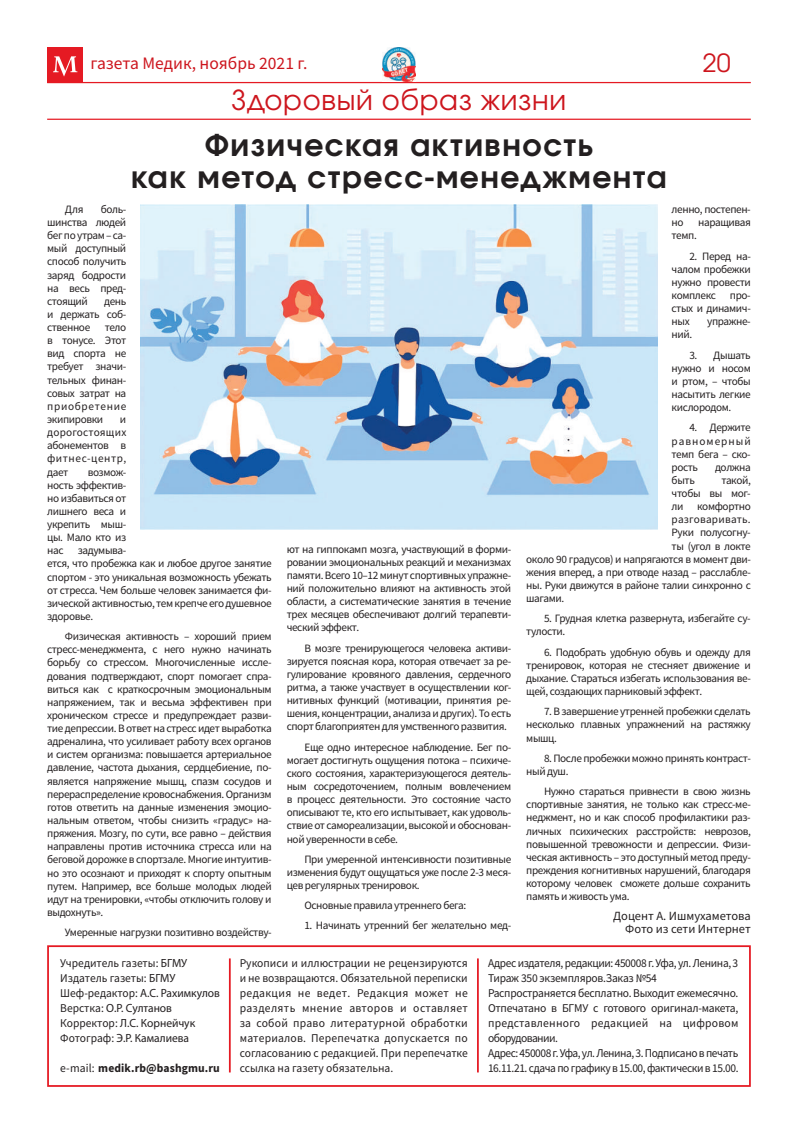
<style>
.page{position:relative;width:798px;height:1134px;background:#fff}
.page>*{position:absolute;margin:0;border:0;box-sizing:border-box;transform-origin:0 0}
.t1{font:700 30px/32.5px "Evolventa";letter-spacing:.05em;color:#231f20;text-align:center}
.t2{font:27.5px "Evolventa";letter-spacing:.025em;color:#cd151d}
.t3{font:25px "Evolventa";color:#cd151d}
.t4{font:17.5px "Source Sans Pro";color:#cd151d}
.t5{font:12.5px/13.1px "Source Sans Pro";color:#231f20;text-align:right}
.t6{font:11.88px/15px "Source Sans Pro";letter-spacing:-.025em;color:#231f20;scale:.96 1}
.t7{font:11.88px/15px "Source Sans Pro";letter-spacing:-.025em;color:#231f20;text-align:justify}
.t8{font:11.88px/15px "Myriad Pro";color:#231f20}
.t9{font:11.88px/15px "Source Sans Pro";color:#231f20}
.t10{font:700 11.88px "Source Sans Pro";letter-spacing:.01em;color:#231f20}
.t11{font:11.25px/13.1px "Source Sans Pro";letter-spacing:-.035em;color:#231f20;text-align:justify}
.t12{font:11.25px "Source Sans Pro";letter-spacing:.02em;color:#231f20}
.s1{font-family:"Myriad Pro"}
.s2{font-family:"Source Sans Pro"}
.s3{font-weight:400}
</style>
<div class="page">
<div style="left:47px;top:47px;width:36px;height:36px;background:#e51a23"></div>
<svg style="left:53px;top:56px;width:24px;height:21px"></svg>
<hr style="left:47px;top:82px;width:703px;height:1px;background:#e51a23">
<hr style="left:47px;top:119px;width:703px;height:1px;background:#e51a23">
<img style="left:140px;top:204px;width:517px;height:326px">
<img style="left:382px;top:47px;width:34px;height:35px">
<hr style="left:229px;top:958px;width:1px;height:114px;background:#e51a23">
<hr style="left:477px;top:958px;width:1px;height:114px;background:#e51a23">
<div style="left:47px;top:945px;width:703px;height:142px;border:2px solid #e51a23"></div>
<h3 class="t4" style="left:90px;top:52px;width:218px">газета Медик, ноябрь 2021 г.</h3>
<h2 class="t2" style="left:232px;top:83px;width:336px">Здоровый образ жизни</h2>
<h1 class="t1" style="left:131px;top:128px;width:537px">Физическая активность<br>как метод стресс-менеджмента</h1>
<h3 class="t3" style="left:702px;top:48px;width:29px">20</h3>
<p class="t11" style="left:47px;top:203px;width:81px;text-indent:53px">боль&shy;шинства людей бег по утрам – са&shy;мый доступный способ получить заряд бодрости на весь пред&shy;стоящий</p>
<p class="t11" style="left:65px;top:203px;width:20px">Для</p>
<p class="t11" style="left:47px;top:294px;width:81px;text-indent:57px">день и держать соб&shy;ственное</p>
<p class="t11" style="left:47px;top:321px;width:81px;text-indent:58px">тело в тонусе. Этот вид спорта не требует значи&shy;тельных финан&shy;совых затрат на приобретение экипировки</p>
<p class="t11" style="left:47px;top:413px;width:81px;text-indent:73px">и дорогостоящих абонементов в фитнес-центр, дает</p>
<p class="t11" style="left:47px;top:465px;width:81px;text-indent:41px">возмож&shy;ность эффектив&shy;но избавиться от лишнего веса и укрепить мыш&shy;цы. Мало кто из нас</p>
<p class="t11" style="left:47px;top:544px;width:226px;text-align:left;text-indent:31px">задумыва-<br>ется, что пробежка как и любое другое занятие спортом - это уникальная возможность убежать от стресса. Чем больше человек занимается фи&shy;зической активностью, тем крепче его душевное здоровье.</p>
<p class="t11" style="left:47px;top:630px;width:226px;text-indent:18px">Физическая активность – хороший прием стресс-менеджмента, с него нужно начинать борьбу со стрессом. Многочисленные иссле&shy;дования подтверждают, спорт помогает спра&shy;виться как с краткосрочным эмоциональным напряжением, так и весьма эффективен при хроническом стрессе и предупреждает разви&shy;тие депрессии. В ответ на стресс идет выработка адреналина, что усиливает работу всех органов и систем организма: повышается артериальное давление, частота дыхания, сердцебиение, по&shy;является напряжение мышц, спазм сосудов и перераспределение кровоснабжения. Организм готов ответить на данные изменения эмоцио&shy;нальным ответом, чтобы снизить «градус» на&shy;пряжения. Мозгу, по сути, все равно – действия направлены против источника стресса или на беговой дорожке в спортзале. Многие интуитив&shy;но это осознают и приходят к спорту опытным путем. Например, все больше молодых людей идут на тренировки, «чтобы отключить голову и выдохнуть».</p>
<p class="t11" style="left:65px;top:926px;width:208px">Умеренные нагрузки позитивно воздейству-</p>
<p class="t11" style="left:286px;top:542px;width:226px">ют на гиппокамп мозга, участвующий в форми&shy;ровании эмоциональных реакций и механизмах памяти. Всего 10–12 минут спортивных упражне&shy;ний положительно влияют на активность этой области, а систематические занятия в течение трех месяцев обеспечивают долгий терапевти&shy;ческий эффект.</p>
<p class="t11" style="left:286px;top:641px;width:226px;text-indent:18px">В мозге тренирующегося человека активи&shy;зируется поясная кора, которая отвечает за ре&shy;гулирование кровяного давления, сердечного ритма, а также участвует в осуществлении ког&shy;нитивных функций (мотивации, принятия ре&shy;шения, концентрации, анализа и других). То есть спорт благоприятен для умственного развития.</p>
<p class="t11" style="left:286px;top:740px;width:226px;text-indent:18px">Еще одно интересное наблюдение. Бег по&shy;могает достигнуть ощущения потока – психиче&shy;ского состояния, характеризующегося деятель&shy;ным сосредоточением, полным вовлечением в процесс деятельности. Это состояние часто описывают те, кто его испытывает, как удоволь&shy;ствие от самореализации, высокой и обоснован&shy;ной уверенности в себе.</p>
<p class="t11" style="left:286px;top:852px;width:226px;text-indent:18px">При умеренной интенсивности позитивные изменения будут ощущаться уже после 2-3 меся&shy;цев регулярных тренировок.</p>
<p class="t11" style="left:304px;top:899px;width:163px">Основные правила утреннего бега:</p>
<p class="t11" style="left:304px;top:919px;width:208px">1. Начинать утренний бег желательно мед-</p>
<p class="t11" style="left:671px;top:203px;width:81px">ленно, постепен&shy;но</p>
<p class="t11" style="left:697px;top:216px;width:54px">наращивая</p>
<p class="t11" style="left:671px;top:229px;width:27px">темп.</p>
<p class="t11" style="left:671px;top:249px;width:81px;text-indent:18px">2. Перед на&shy;чалом пробежки нужно провести комплекс про&shy;стых и динамич&shy;ных</p>
<p class="t11" style="left:706px;top:315px;width:45px">упражне-</p>
<p class="t11" style="left:671px;top:328px;width:22px">ний.</p>
<p class="t11" style="left:671px;top:348px;width:81px;text-indent:18px">3. Дышать нужно и носом и ртом, – чтобы насытить легкие кислородом.</p>
<p class="t11" style="left:671px;top:421px;width:81px;text-indent:18px">4. Держите равномерный темп бега – ско&shy;рость</p>
<p class="t11" style="left:714px;top:460px;width:37px">должна</p>
<p class="t11" style="left:671px;top:474px;width:25px">быть</p>
<p class="t11" style="left:721px;top:474px;width:31px">такой,</p>
<p class="t11" style="left:671px;top:487px;width:81px">чтобы вы мог-</p>
<p class="t11" style="left:671px;top:500px;width:81px">ли комфортно</p>
<p class="t12" style="left:671px;top:512px;width:81px">разговаривать.</p>
<p class="t11" style="left:671px;top:526px;width:81px">Руки полусогну-</p>
<p class="t11" style="left:671px;top:539px;width:81px">ты (угол в локте</p>
<p class="t11" style="left:526px;top:552px;width:226px">около 90 градусов) и напрягаются в момент дви-</p>
<p class="t11" style="left:526px;top:565px;width:226px">жения вперед, а при отводе назад – расслабле-</p>
<p class="t11" style="left:526px;top:579px;width:226px">ны. Руки движутся в районе талии синхронно с</p>
<p class="t11" style="left:526px;top:592px;width:39px">шагами.</p>
<p class="t11" style="left:526px;top:612px;width:226px;text-indent:18px">5. Грудная клетка развернута, избегайте су&shy;тулости.</p>
<p class="t11" style="left:526px;top:645px;width:226px;text-indent:18px">6. Подобрать удобную обувь и одежду для тренировок, которая не стесняет движение и дыхание. Стараться избегать использования ве&shy;щей, создающих парниковый эффект.</p>
<p class="t11" style="left:526px;top:705px;width:226px;text-indent:18px">7. В завершение утренней пробежки сделать несколько плавных упражнений на растяжку мышц.</p>
<p class="t11" style="left:526px;top:751px;width:226px;text-indent:18px">8. После пробежки можно принять контраст&shy;ный душ.</p>
<p class="t11" style="left:526px;top:785px;width:226px;text-indent:18px">Нужно стараться привнести в свою жизнь спортивные занятия, не только как стресс-ме&shy;неджмент, но и как способ профилактики раз&shy;личных психических расстройств: неврозов, повышенной тревожности и депрессии. Физи&shy;ческая активность – это доступный метод преду&shy;преждения когнитивных нарушений, благодаря которому человек сможете дольше сохранить память и живость ума.</p>
<p class="t5" style="left:613px;top:909px;width:139px">Доцент А. Ишмухаметова<br>Фото из сети Интернет</p>
<p class="t9" style="left:60px;top:956px;width:128px">Учредитель газеты: <span class="s1">БГМУ<br></span>Издатель газеты: <span class="s1">БГМУ</span></p>
<p class="t8" style="left:60px;top:986px;width:161px"><span class="s2">Шеф-редактор:</span> А.С. Рахимкулов<br><span class="s2">Верстка:</span> О.Р. Султанов<br><span class="s2">Корректор:</span> Л.С. Корнейчук<br><span class="s2">Фотограф:</span> Э.Р. Камалиева</p>
<p class="t10" style="left:60px;top:1060px;width:161px"><span class="s3">e-mail:</span> medik.rb@bashgmu.ru</p>
<p class="t7" style="left:240px;top:956px;width:229px">Рукописи и иллюстрации не рецензируются и не возвращаются. Обязательной переписки редакция не ведет. Редакция может не разделять мнение авторов и оставляет за собой право литературной обработки материалов. Перепечатка допускается по согласованию с редакцией. При перепечатке ссылка на газету обязательна.</p>
<p class="t6" style="left:488px;top:956px;width:262px">Адрес издателя, редакции: 450008 г. Уфа, ул. Ленина, 3<br>Тираж 350 экземпляров.Заказ №54<br>Распространяется бесплатно. Выходит ежемесячно.<br>Отпечатано в БГМУ с готового оригинал-макета, представленного редакцией на цифровом оборудовании.<br>Адрес: 450008 г. Уфа, ул. Ленина, 3. Подписано в печать 16.11.21. сдача по графику в 15.00, фактически в 15.00.</p>
</div>
